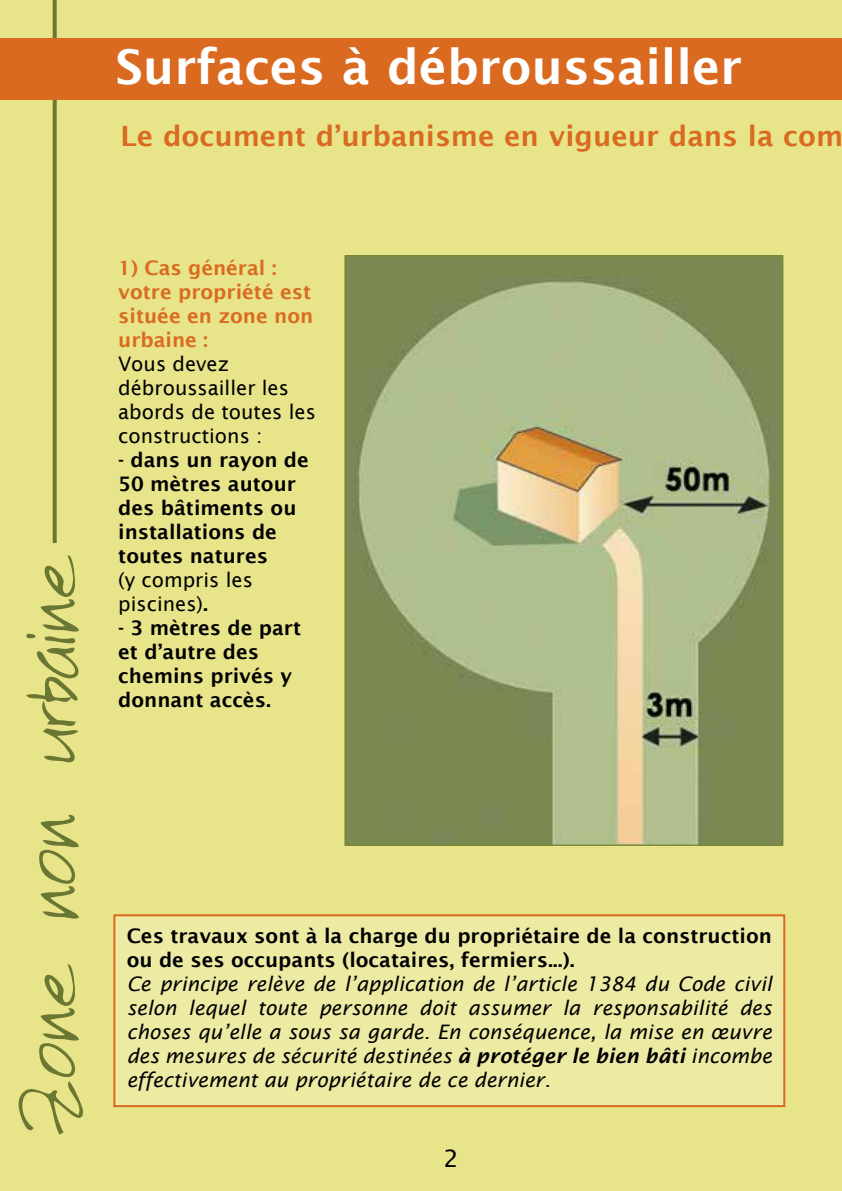
<style>
.page{position:relative;width:842px;height:1191px;background:#e8e48a}
.page>*{position:absolute;margin:0;border:0;box-sizing:border-box;transform-origin:0 0}
.t1{font:72px "Victors Hand";color:#6a7732}
.t2{font:600 48px "Lucida Sans";color:#fff}
.t3{font:600 28px "Lucida Sans";color:#da6a1f}
.t4{font:24px "Lucida Sans";color:#000}
.t5{font:italic 20px/24px "Lucida Sans";color:#000;text-align:justify}
.t6{font:600 20px/24px "Lucida Sans";color:#000}
.t7{font:20px/24px "Lucida Sans";color:#000}
.t8{font:600 20px/24px "Lucida Sans";color:#da6a1f}
.s1{font-weight:600}
</style>
<div class="page">
<svg style="left:53px;top:0;width:4px;height:543px;background:#737f38"></svg>
<div style="left:114px;top:915px;width:670px;height:191px;background:#edeaa4"></div>
<div style="left:113px;top:914px;width:672px;height:193px;border:2px solid #da6a1f"></div>
<img style="left:346px;top:257px;width:435px;height:587px">
<div style="left:0;top:38px;width:842px;height:62px;background:#da6a1f"></div>
<h2 class="t2" style="left:115px;top:40px;width:628px">Surfaces à débroussailler</h2>
<h3 class="t3" style="left:120px;top:120px;width:724px">Le document d’urbanisme en vigueur dans la com</h3>
<h1 class="t1" style="left:8px;top:1142px;width:588px;rotate:-90deg">Zone non urbaine</h1>
<p class="t8" style="left:118px;top:255px;width:196px">1) Cas général : votre propriété est située en zone non urbaine :</p>
<p class="t7" style="left:118px;top:351px;width:199px">Vous devez débroussailler les abords de toutes les constructions :</p>
<p class="t6" style="left:118px;top:447px;width:192px">- dans un rayon de<br>50 mètres autour des bâtiments ou installations de toutes natures</p>
<p class="t7" style="left:118px;top:567px;width:136px">(y compris les piscines)<span class="s1">.</span></p>
<p class="t6" style="left:118px;top:615px;width:184px">- 3 mètres de part et d’autre des chemins privés y donnant accès.</p>
<p class="t6" style="left:127px;top:923px;width:647px">Ces travaux sont à la charge du propriétaire de la construction ou de ses occupants (locataires, fermiers...).</p>
<p class="t5" style="left:127px;top:972px;width:647px">Ce principe relève de l’application de l’article 1384 du Code civil selon lequel toute personne doit assumer la responsabilité des choses qu’elle a sous sa garde. En conséquence, la mise en œuvre des mesures de sécurité destinées <span class="s1">à protéger le bien bâti</span> incombe effectivement au propriétaire de ce dernier.</p>
<p class="t4" style="left:443px;top:1144px;width:17px">2</p>
</div>
